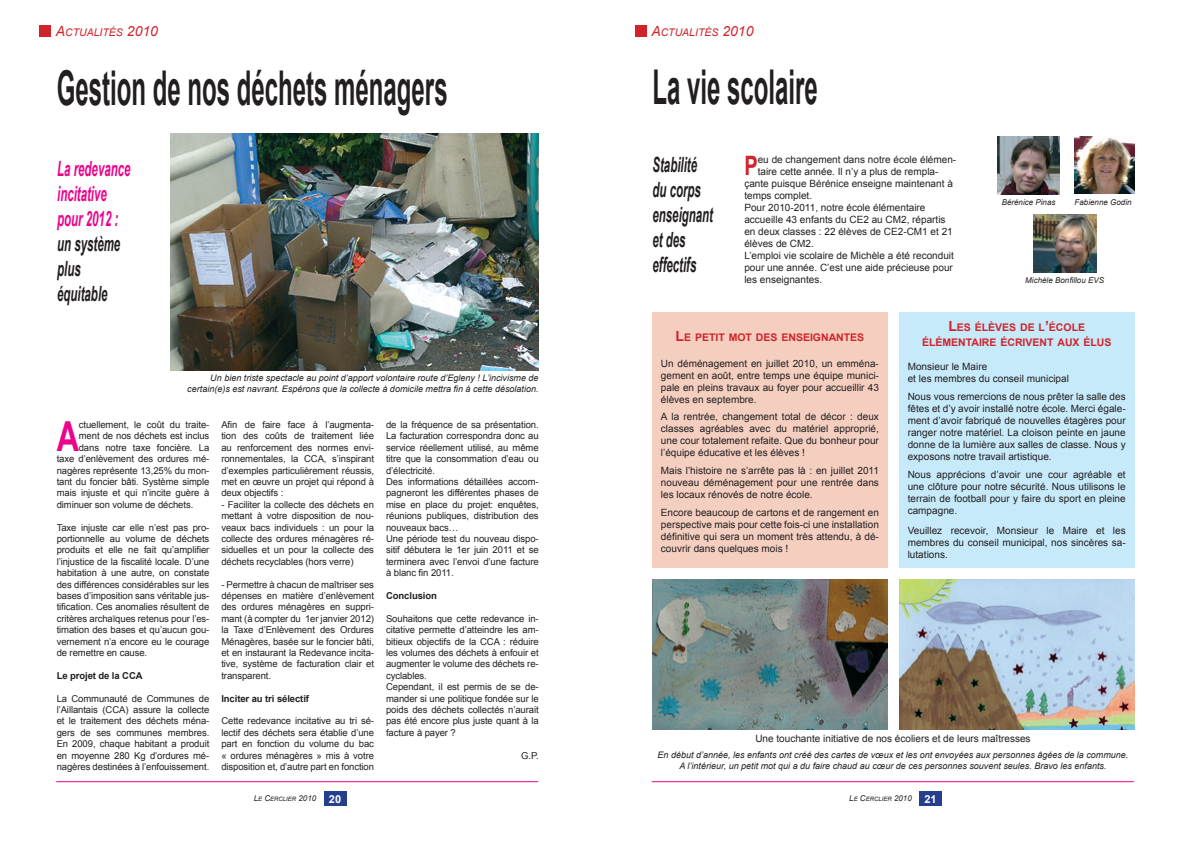
<style>
.page{position:relative;width:1191px;height:842px;background:#fff}
.page>*{position:absolute;margin:0;border:0;box-sizing:border-box;transform-origin:0 0}
.t1{font:700 48px "Arial";color:#231f20;scale:.5 1}
.t2{font:700 41.4px "Arial";color:#ed028c;scale:.75 1}
.t3{font:700 26.8px "Arial";color:#d1232a;scale:.75 1}
.t4{font:italic 700 21px/25px "Arial Narrow";color:#231f20;scale:.67 1}
.t5{font:italic 700 21px/25px "Arial Narrow";color:#ed028c;scale:.67 1}
.t6{font:700 10.5px/15px "Arial";color:#d1232a;text-align:center}
.t7{font:italic 10.5px "Arial";color:#d1232a}
.t8{font:10px/12px "Arial";color:#231f20;text-align:justify}
.t9{font:9.5px/11.4px "Arial";letter-spacing:-.01em;color:#231f20;text-align:justify}
.t10{font:700 9.5px "Arial";letter-spacing:-.01em;color:#231f20}
.t11{font:italic 9px/10.8px "Arial";color:#231f20;text-align:right}
.t12{font:italic 8px "Arial";color:#231f20}
.t13{font:italic 6px "Arial";color:#231f20}
.s1{font-size:14px}
.s2{font-size:8px}
.s3{font-weight:700;font-style:normal;font-size:11px;color:#fff}
</style>
<div class="page">
<div style="left:324px;top:791px;width:22px;height:15px;background:#253f8e"></div>
<hr style="left:56px;top:781px;width:482px;height:1px;background:#ed028c">
<div style="left:919px;top:791px;width:23px;height:15px;background:#253f8e"></div>
<hr style="left:651px;top:781px;width:482px;height:1px;background:#ed028c">
<div style="left:635px;top:26px;width:11px;height:11px;background:#d1232a"></div>
<img style="left:170px;top:133px;width:368px;height:238px">
<div style="left:39px;top:26px;width:12px;height:11px;background:#d1232a"></div>
<img style="left:652px;top:579px;width:235px;height:150px">
<img style="left:899px;top:579px;width:235px;height:150px">
<div style="left:652px;top:313px;width:235px;height:255px;background:#f4cfc0"></div>
<div style="left:899px;top:313px;width:235px;height:255px;background:#c6eafa"></div>
<img style="left:997px;top:137px;width:62px;height:57px">
<img style="left:1033px;top:215px;width:63px;height:57px">
<img style="left:1074px;top:136px;width:60px;height:58px">
<p class="t7" style="left:56px;top:25px;width:104px"><span class="s1">A</span>CTUALITÉS <span class="s1">2010</span></p>
<h1 class="t1" style="left:57px;top:56px;width:783px">Gestion de nos déchets ménagers</h1>
<h3 class="t5" style="left:57px;top:155px;width:111px">La redevance incitative pour 2012 :</h3>
<h3 class="t4" style="left:57px;top:230px;width:96px">un système plus équitable</h3>
<p class="t11" style="left:187px;top:372px;width:353px">Un bien triste spectacle au point d’apport volontaire route d’Egleny ! L’incivisme de certain(e)s est navrant. Espérons que la collecte à domicile mettra fin à cette désolation.</p>
<h2 class="t2" style="left:57px;top:409px;width:31px">A</h2>
<p class="t9" style="left:79px;top:419px;width:132px">ctuellement, le coût du traite-</p>
<p class="t9" style="left:79px;top:430px;width:132px">ment de nos déchets est inclus</p>
<p class="t9" style="left:79px;top:442px;width:132px">dans notre taxe foncière. La</p>
<p class="t9" style="left:57px;top:453px;width:154px">taxe d’enlèvement des ordures mé-</p>
<p class="t9" style="left:57px;top:465px;width:154px">nagères représente 13,25% du mon-</p>
<p class="t9" style="left:57px;top:476px;width:154px">tant du foncier bâti. Système simple</p>
<p class="t9" style="left:57px;top:487px;width:154px">mais injuste et qui n’incite guère à</p>
<p class="t9" style="left:57px;top:499px;width:138px">diminuer son volume de déchets.</p>
<p class="t9" style="left:57px;top:522px;width:154px">Taxe injuste car elle n’est pas pro&shy;portionnelle au volume de déchets produits et elle ne fait qu’amplifier l’injustice de la fiscalité locale. D’une habitation à une autre, on constate des différences considérables sur les bases d’imposition sans véritable jus&shy;tification. Ces anomalies résultent de critères archaïques retenus pour l’es&shy;timation des bases et qu’aucun gou&shy;vernement n’a encore eu le courage de remettre en cause.</p>
<p class="t10" style="left:57px;top:669px;width:87px">Le projet de la CCA</p>
<p class="t9" style="left:57px;top:693px;width:154px">La Communauté de Communes de l’Aillantais (CCA) assure la collecte et le traitement des déchets ména&shy;gers de ses communes membres.<br>En 2009, chaque habitant a produit en moyenne 280 Kg d’ordures mé&shy;nagères destinées à l’enfouissement.</p>
<p class="t9" style="left:221px;top:419px;width:154px">Afin de faire face à l’augmenta&shy;tion des coûts de traitement liée au renforcement des normes envi&shy;ronnementales, la CCA, s’inspirant d’exemples particulièrement réussis, met en œuvre un projet qui répond à deux objectifs :</p>
<p class="t9" style="left:221px;top:499px;width:154px">- Faciliter la collecte des déchets en mettant à votre disposition de nou&shy;veaux bacs individuels : un pour la collecte des ordures ménagères ré&shy;siduelles et un pour la collecte des déchets recyclables (hors verre)</p>
<p class="t9" style="left:221px;top:579px;width:154px">- Permettre à chacun de maîtriser ses dépenses en matière d’enlèvement des ordures ménagères en suppri&shy;mant (à compter du 1er janvier 2012) la Taxe d’Enlèvement des Ordures Ménagères, basée sur le foncier bâti, et en instaurant la Redevance incita&shy;tive, système de facturation clair et transparent.</p>
<p class="t10" style="left:221px;top:692px;width:89px">Inciter au tri sélectif</p>
<p class="t9" style="left:221px;top:715px;width:154px">Cette redevance incitative au tri sé&shy;lectif des déchets sera établie d’une part en fonction du volume du bac « ordures ménagères » mis à votre disposition et, d’autre part en fonction</p>
<p class="t9" style="left:386px;top:419px;width:154px;text-align:left">de la fréquence de sa présentation.<br>La facturation correspondra donc au service réellement utilisé, au même titre que la consommation d’eau ou d’électricité.<br>Des informations détaillées accom&shy;pagneront les différentes phases de mise en place du projet: enquêtes, réunions publiques, distribution des nouveaux bacs…<br>Une période test du nouveau dispo&shy;sitif débutera le 1er juin 2011 et se terminera avec l’envoi d’une facture à blanc fin 2011.</p>
<p class="t10" style="left:386px;top:589px;width:52px">Conclusion</p>
<p class="t9" style="left:386px;top:613px;width:154px;text-align:left">Souhaitons que cette redevance in&shy;citative permette d’atteindre les am&shy;bitieux objectifs de la CCA : réduire les volumes des déchets à enfouir et augmenter le volume des déchets re&shy;cyclables.<br>Cependant, il est permis de se de&shy;mander si une politique fondée sur le poids des déchets collectés n’aurait pas été encore plus juste quant à la facture à payer ?</p>
<p class="t9" style="left:521px;top:750px;width:19px">G.P.</p>
<p class="t7" style="left:651px;top:25px;width:104px"><span class="s1">A</span>CTUALITÉS <span class="s1">2010</span></p>
<h1 class="t1" style="left:652px;top:56px;width:332px">La vie scolaire</h1>
<h3 class="t4" style="left:652px;top:151px;width:92px">Stabilité du corps enseignant et des effectifs</h3>
<h3 class="t3" style="left:744px;top:148px;width:19px">P</h3>
<p class="t8" style="left:757px;top:154px;width:200px">eu de changement dans notre école élémen-</p>
<p class="t8" style="left:757px;top:166px;width:182px">taire cette année. Il n’y a plus de rempla-</p>
<p class="t8" style="left:744px;top:178px;width:210px">çante puisque Bérénice enseigne maintenant à</p>
<p class="t8" style="left:744px;top:190px;width:69px">temps complet.</p>
<p class="t8" style="left:744px;top:202px;width:183px">Pour 2010-2011, notre école élémentaire</p>
<p class="t8" style="left:744px;top:214px;width:203px">accueille 43 enfants du CE2 au CM2, répartis</p>
<p class="t8" style="left:744px;top:226px;width:210px">en deux classes : 22 élèves de CE2-CM1 et 21</p>
<p class="t8" style="left:744px;top:238px;width:71px">élèves de CM2.</p>
<p class="t8" style="left:744px;top:250px;width:211px">L’emploi vie scolaire de Michèle a été reconduit</p>
<p class="t8" style="left:744px;top:262px;width:210px">pour une année. C’est une aide précieuse pour</p>
<p class="t8" style="left:744px;top:274px;width:79px">les enseignantes.</p>
<p class="t12" style="left:1001px;top:197px;width:55px">Bérénice Pinas</p>
<p class="t12" style="left:1074px;top:197px;width:58px">Fabienne Godin</p>
<p class="t12" style="left:1025px;top:275px;width:80px">Michèle Bonfillou EVS</p>
<p class="t6" style="left:675px;top:330px;width:190px"><span class="s1">L</span>E PETIT MOT DES ENSEIGNANTES</p>
<p class="t8" style="left:661px;top:357px;width:219px">Un déménagement en juillet 2010, un emména&shy;gement en août, entre temps une équipe munici&shy;pale en pleins travaux au foyer pour accueillir 43 élèves en septembre.</p>
<p class="t8" style="left:661px;top:411px;width:219px">A la rentrée, changement total de décor : deux classes agréables avec du matériel approprié, une cour totalement refaite. Que du bonheur pour l’équipe éducative et les élèves !</p>
<p class="t8" style="left:661px;top:464px;width:219px">Mais l’histoire ne s’arrête pas là : en juillet 2011 nouveau déménagement pour une rentrée dans les locaux rénovés de notre école.</p>
<p class="t8" style="left:661px;top:506px;width:219px">Encore beaucoup de cartons et de rangement en perspective mais pour cette fois-ci une installation définitive qui sera un moment très attendu, à dé&shy;couvrir dans quelques mois !</p>
<p class="t6" style="left:922px;top:320px;width:191px"><span class="s1">L</span>ES ÉLÈVES DE L<span class="s1">’</span>ÉCOLE<br>ÉLÉMENTAIRE ÉCRIVENT AUX ÉLUS</p>
<p class="t8" style="left:907px;top:361px;width:163px">Monsieur le Maire<br>et les membres du conseil municipal</p>
<p class="t8" style="left:907px;top:390px;width:219px">Nous vous remercions de nous prêter la salle des fêtes et d’y avoir installé notre école. Merci égale&shy;ment d’avoir fabriqué de nouvelles étagères pour ranger notre matériel. La cloison peinte en jaune donne de la lumière aux salles de classe. Nous y exposons notre travail artistique.</p>
<p class="t8" style="left:907px;top:468px;width:219px">Nous apprécions d’avoir une cour agréable et une clôture pour notre sécurité. Nous utilisons le terrain de football pour y faire du sport en pleine campagne.</p>
<p class="t8" style="left:907px;top:525px;width:219px">Veuillez recevoir, Monsieur le Maire et les membres du conseil municipal, nos sincères sa&shy;lutations.</p>
<p class="t8" style="left:755px;top:732px;width:277px">Une touchante initiative de nos écoliers et de leurs maîtresses</p>
<p class="t11" style="left:657px;top:749px;width:472px;text-align:center">En début d’année, les enfants ont créé des cartes de vœux et les ont envoyées aux personnes âgées de la commune.<br>A l’intérieur, un petit mot qui a du faire chaud au cœur de ces personnes souvent seules. Bravo les enfants.</p>
<p class="t13" style="left:254px;top:795px;width:89px"><span class="s2">L</span>E <span class="s2">C</span>ERCLIER <span class="s2">2010</span> <span class="s3">20</span></p>
<p class="t13" style="left:849px;top:795px;width:89px"><span class="s2">L</span>E <span class="s2">C</span>ERCLIER <span class="s2">2010</span> <span class="s3">21</span></p>
</div>
